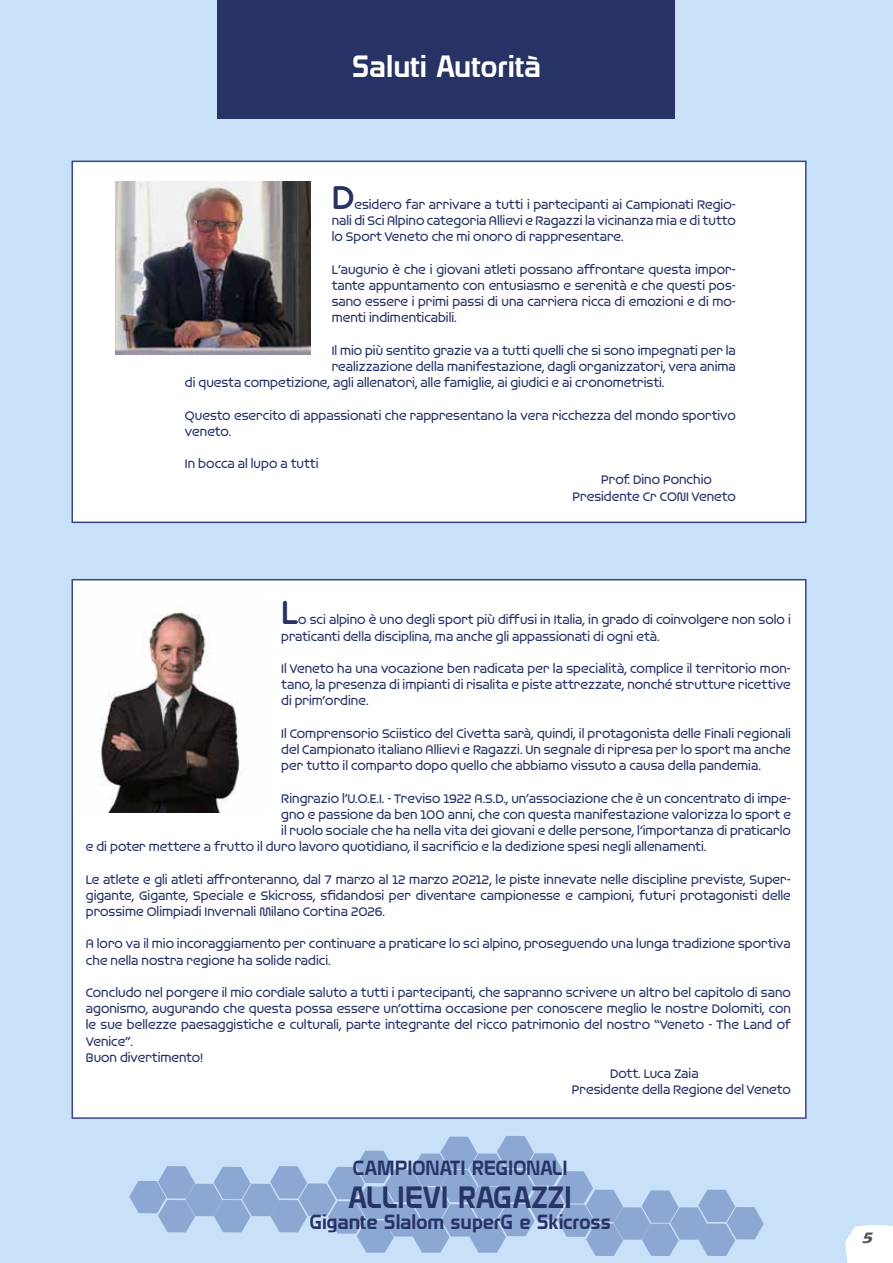
<style>
.page{position:relative;width:893px;height:1263px;background:#c8e1f8}
.page>*{position:absolute;margin:0;border:0;box-sizing:border-box;transform-origin:0 0}
.t1{font:700 36px "Omnium";color:#273365}
.t2{font:27px "Domyouji";color:#fff}
.t3{font:27px "Domyouji";color:#273365}
.t4{font:18px "Domyouji";color:#273365}
.t5{font:italic 700 15.75px "Macho";color:#555250;scale:1.33 1}
.t6{font:600 13.5px/16.2px "Omnium";color:#273365;text-align:justify}
</style>
<div class="page">
<div style="left:72px;top:579px;width:734px;height:540px;background:#fff;border:2px solid #36468b"></div>
<div style="left:72px;top:161px;width:734px;height:362px;background:#fff;border:2px solid #36468b"></div>
<div style="left:218px;top:0;width:457px;height:118px;background:#273365"></div>
<svg style="left:129px;top:1136px;width:635px;height:120px;background:#aac4e5"></svg>
<img style="left:116px;top:181px;width:194px;height:174px">
<img style="left:73px;top:597px;width:167px;height:216px">
<h2 class="t2" style="left:352px;top:50px;width:191px">Saluti Autorità</h2>
<h1 class="t1" style="left:332px;top:175px;width:24px">D</h1>
<p class="t6" style="left:332px;top:196px;width:406px;text-indent:23px">esidero far arrivare a tutti i partecipanti ai Campionati Regio&shy;nali di Sci Alpino categoria Allievi e Ragazzi la vicinanza mia e di tutto lo Sport Veneto che mi onoro di rappresentare.</p>
<p class="t6" style="left:332px;top:261px;width:406px">L’augurio è che i giovani atleti possano affrontare questa impor&shy;tante appuntamento con entusiasmo e serenità e che questi pos&shy;sano essere i primi passi di una carriera ricca di emozioni e di mo&shy;menti indimenticabili.</p>
<p class="t6" style="left:332px;top:342px;width:406px">Il mio più sentito grazie va a tutti quelli che si sono impegnati per la</p>
<p class="t6" style="left:332px;top:358px;width:406px">realizzazione della manifestazione, dagli organizzatori, vera anima</p>
<p class="t6" style="left:185px;top:374px;width:481px">di questa competizione, agli allenatori, alle famiglie, ai giudici e ai cronometristi.</p>
<p class="t6" style="left:185px;top:407px;width:552px">Questo esercito di appassionati che rappresentano la vera ricchezza del mondo sportivo veneto.</p>
<p class="t6" style="left:185px;top:455px;width:135px">In bocca al lupo a tutti</p>
<p class="t6" style="left:573px;top:472px;width:165px;text-align:center">Prof. Dino Ponchio<br>Presidente Cr CONI Veneto</p>
<h1 class="t1" style="left:281px;top:591px;width:18px">L</h1>
<p class="t6" style="left:281px;top:612px;width:511px;text-indent:17px">o sci alpino è uno degli sport più diffusi in Italia, in grado di coinvolgere non solo i praticanti della disciplina, ma anche gli appassionati di ogni età.</p>
<p class="t6" style="left:281px;top:660px;width:511px">Il Veneto ha una vocazione ben radicata per la specialità, complice il territorio mon&shy;tano, la presenza di impianti di risalita e piste attrezzate, nonché strutture ricettive di prim’ordine.</p>
<p class="t6" style="left:281px;top:725px;width:511px">Il Comprensorio Sciistico del Civetta sarà, quindi, il protagonista delle Finali regionali del Campionato italiano Allievi e Ragazzi. Un segnale di ripresa per lo sport ma anche per tutto il comparto dopo quello che abbiamo vissuto a causa della pandemia.</p>
<p class="t6" style="left:281px;top:790px;width:511px">Ringrazio l’U.O.E.I. - Treviso 1922 A.S.D., un’associazione che è un concentrato di impe-</p>
<p class="t6" style="left:281px;top:806px;width:511px">gno e passione da ben 100 anni, che con questa manifestazione valorizza lo sport e</p>
<p class="t6" style="left:281px;top:822px;width:511px">il ruolo sociale che ha nella vita dei giovani e delle persone, l’importanza di praticarlo</p>
<p class="t6" style="left:86px;top:838px;width:622px">e di poter mettere a frutto il duro lavoro quotidiano, il sacrificio e la dedizione spesi negli allenamenti.</p>
<p class="t6" style="left:86px;top:871px;width:706px">Le atlete e gli atleti affronteranno, dal 7 marzo al 12 marzo 20212, le piste innevate nelle discipline previste, Super&shy;gigante, Gigante, Speciale e Skicross, sfidandosi per diventare campionesse e campioni, futuri protagonisti delle prossime Olimpiadi Invernali Milano Cortina 2026.</p>
<p class="t6" style="left:86px;top:936px;width:706px">A loro va il mio incoraggiamento per continuare a praticare lo sci alpino, proseguendo una lunga tradizione sportiva che nella nostra regione ha solide radici.</p>
<p class="t6" style="left:86px;top:984px;width:706px">Concludo nel porgere il mio cordiale saluto a tutti i partecipanti, che sapranno scrivere un altro bel capitolo di sano</p>
<p class="t6" style="left:86px;top:1000px;width:706px">agonismo, augurando che questa possa essere un’ottima occasione per conoscere meglio le nostre Dolomiti, con</p>
<p class="t6" style="left:86px;top:1017px;width:707px">le sue bellezze paesaggistiche e culturali, parte integrante del ricco patrimonio del nostro “Veneto - The Land of</p>
<p class="t6" style="left:86px;top:1033px;width:49px">Venice”.</p>
<p class="t6" style="left:86px;top:1049px;width:119px">Buon divertimento!</p>
<p class="t6" style="left:610px;top:1065px;width:90px">Dott. Luca Zaia</p>
<p class="t6" style="left:572px;top:1081px;width:220px">Presidente della Regione del Veneto</p>
<h3 class="t4" style="left:353px;top:1157px;width:216px">CAMPIONATI REGIONALI</h3>
<h2 class="t3" style="left:349px;top:1180px;width:225px">ALLIEVI RAGAZZI</h2>
<h3 class="t4" style="left:310px;top:1211px;width:303px">Gigante Slalom superG e Skicross</h3>
<p class="t5" style="left:863px;top:1221px;width:9px">5</p>
</div>
